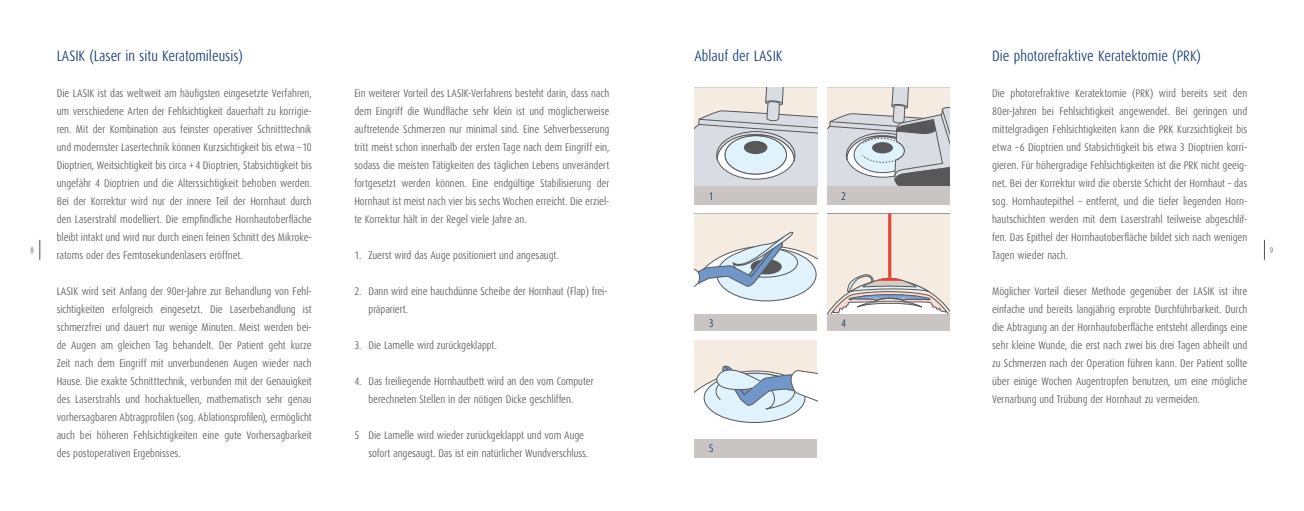
<style>
.page{position:relative;width:1304px;height:511px;background:#fff}
.page>*{position:absolute;margin:0;border:0;box-sizing:border-box;transform-origin:0 0}
.t1{font:300 15px "Dax Condensed";color:#002e67}
.t2{font:300 11px/18px "Dax Condensed";letter-spacing:-.005em;color:#4b4b4d;text-align:justify}
.t3{font:300 11px "Dax Condensed";color:#002e67}
.t4{font:300 8px "Dax Condensed";color:#4b4b4d}
</style>
<div class="page">
<svg style="left:40px;top:240px;width:1px;height:19px"></svg>
<svg style="left:1264px;top:240px;width:1px;height:19px"></svg>
<svg style="left:694px;top:88px;width:123px;height:99px"></svg>
<svg style="left:694px;top:214px;width:123px;height:88px"></svg>
<svg style="left:827px;top:214px;width:123px;height:100px"></svg>
<hr style="left:888px;top:214px;width:3px;height:63px;background:#e64435">
<div style="left:694px;top:187px;width:123px;height:18px;background:#cac5c2"></div>
<svg style="left:827px;top:88px;width:123px;height:99px"></svg>
<div style="left:827px;top:187px;width:123px;height:18px;background:#cac5c2"></div>
<svg style="left:694px;top:340px;width:123px;height:83px"></svg>
<div style="left:827px;top:314px;width:123px;height:17px;background:#cac5c2"></div>
<div style="left:694px;top:439px;width:123px;height:18px;background:#cac5c2"></div>
<div style="left:694px;top:314px;width:123px;height:17px;background:#cac5c2"></div>
<h1 class="t1" style="left:57px;top:47px;width:188px">LASIK (Laser in situ Keratomileusis)</h1>
<p class="t2" style="left:57px;top:84px;width:257px">Die LASIK ist das weltweit am häufigsten eingesetzte Verfahren, um verschiedene Arten der Fehlsichtigkeit dauerhaft zu korrigie&shy;ren. Mit der Kombination aus feinster operativer Schnitttechnik und modernster Lasertechnik können Kurzsichtigkeit bis etwa – 10<br>Dioptrien, Weitsichtigkeit bis circa + 4 Dioptrien, Stabsichtigkeit bis ungefähr 4 Dioptrien und die Alterssichtigkeit behoben werden.<br>Bei der Korrektur wird nur der innere Teil der Hornhaut durch den Laserstrahl modelliert. Die empfindliche Hornhautoberfläche bleibt intakt und wird nur durch einen feinen Schnitt des Mikroke&shy;ratoms oder des Femtosekundenlasers eröffnet.</p>
<p class="t2" style="left:57px;top:282px;width:257px">LASIK wird seit Anfang der 90er-Jahre zur Behandlung von Fehl&shy;sichtigkeiten erfolgreich eingesetzt. Die Laserbehandlung ist schmerzfrei und dauert nur wenige Minuten. Meist werden bei&shy;de Augen am gleichen Tag behandelt. Der Patient geht kurze Zeit nach dem Eingriff mit unverbundenen Augen wieder nach Hause. Die exakte Schnitttechnik, verbunden mit der Genauigkeit des Laserstrahls und hochaktuellen, mathematisch sehr genau vorhersagbaren Abtragprofilen (sog. Ablationsprofilen), ermöglicht auch bei höheren Fehlsichtigkeiten eine gute Vorhersagbarkeit des postoperativen Ergebnisses.</p>
<h1 class="t1" style="left:992px;top:47px;width:210px">Die photorefraktive Keratektomie (PRK)</h1>
<p class="t2" style="left:992px;top:84px;width:257px">Die photorefraktive Keratektomie (PRK) wird bereits seit den 80er-Jahren bei Fehlsichtigkeit angewendet. Bei geringen und mittelgradigen Fehlsichtigkeiten kann die PRK Kurzsichtigkeit bis etwa – 6 Dioptrien und Stabsichtigkeit bis etwa 3 Dioptrien korri&shy;gieren. Für höhergradige Fehlsichtigkeiten ist die PRK nicht geeig&shy;net. Bei der Korrektur wird die oberste Schicht der Hornhaut – das sog. Hornhautepithel – entfernt, und die tiefer liegenden Horn&shy;hautschichten werden mit dem Laserstrahl teilweise abgeschlif&shy;fen. Das Epithel der Hornhautoberfläche bildet sich nach wenigen Tagen wieder nach.</p>
<p class="t2" style="left:992px;top:282px;width:257px">Möglicher Vorteil dieser Methode gegenüber der LASIK ist ihre einfache und bereits langjährig erprobte Durchführbarkeit. Durch die Abtragung an der Hornhautoberfläche entsteht allerdings eine sehr kleine Wunde, die erst nach zwei bis drei Tagen abheilt und zu Schmerzen nach der Operation führen kann. Der Patient sollte über einige Wochen Augentropfen benutzen, um eine mögliche Vernarbung und Trübung der Hornhaut zu vermeiden.</p>
<h1 class="t1" style="left:694px;top:47px;width:90px">Ablauf der LASIK</h1>
<p class="t2" style="left:354px;top:84px;width:257px">Ein weiterer Vorteil des LASIK-Verfahrens besteht darin, dass nach dem Eingriff die Wundfläche sehr klein ist und möglicherweise auftretende Schmerzen nur minimal sind. Eine Sehverbesserung tritt meist schon innerhalb der ersten Tage nach dem Eingriff ein, sodass die meisten Tätigkeiten des täglichen Lebens unverändert fortgesetzt werden können. Eine endgültige Stabilisierung der Hornhaut ist meist nach vier bis sechs Wochen erreicht. Die erziel&shy;te Korrektur hält in der Regel viele Jahre an.</p>
<p class="t2" style="left:354px;top:246px;width:206px">1. Zuerst wird das Auge positioniert und angesaugt.</p>
<p class="t2" style="left:368px;top:282px;width:241px;text-indent:-14px">2. Dann wird eine hauchdünne Scheibe der Hornhaut (Flap) frei&shy;präpariert.</p>
<p class="t2" style="left:354px;top:336px;width:144px">3. Die Lamelle wird zurückgeklappt.</p>
<p class="t2" style="left:354px;top:372px;width:241px;text-align:center">4. Das freiliegende Hornhautbett wird an den vom Computer berechneten Stellen in der nötigen Dicke geschliffen.</p>
<p class="t2" style="left:368px;top:426px;width:221px;text-indent:-14px">5 Die Lamelle wird wieder zurückgeklappt und vom Auge sofort angesaugt. Das ist ein natürlicher Wundverschluss.</p>
<p class="t3" style="left:709px;top:190px;width:6px">1</p>
<p class="t3" style="left:841px;top:190px;width:6px">2</p>
<p class="t4" style="left:30px;top:245px;width:5px">8</p>
<p class="t4" style="left:1270px;top:245px;width:5px">9</p>
<p class="t3" style="left:709px;top:317px;width:6px">3</p>
<p class="t3" style="left:841px;top:317px;width:6px">4</p>
<p class="t3" style="left:709px;top:442px;width:6px">5</p>
</div>
